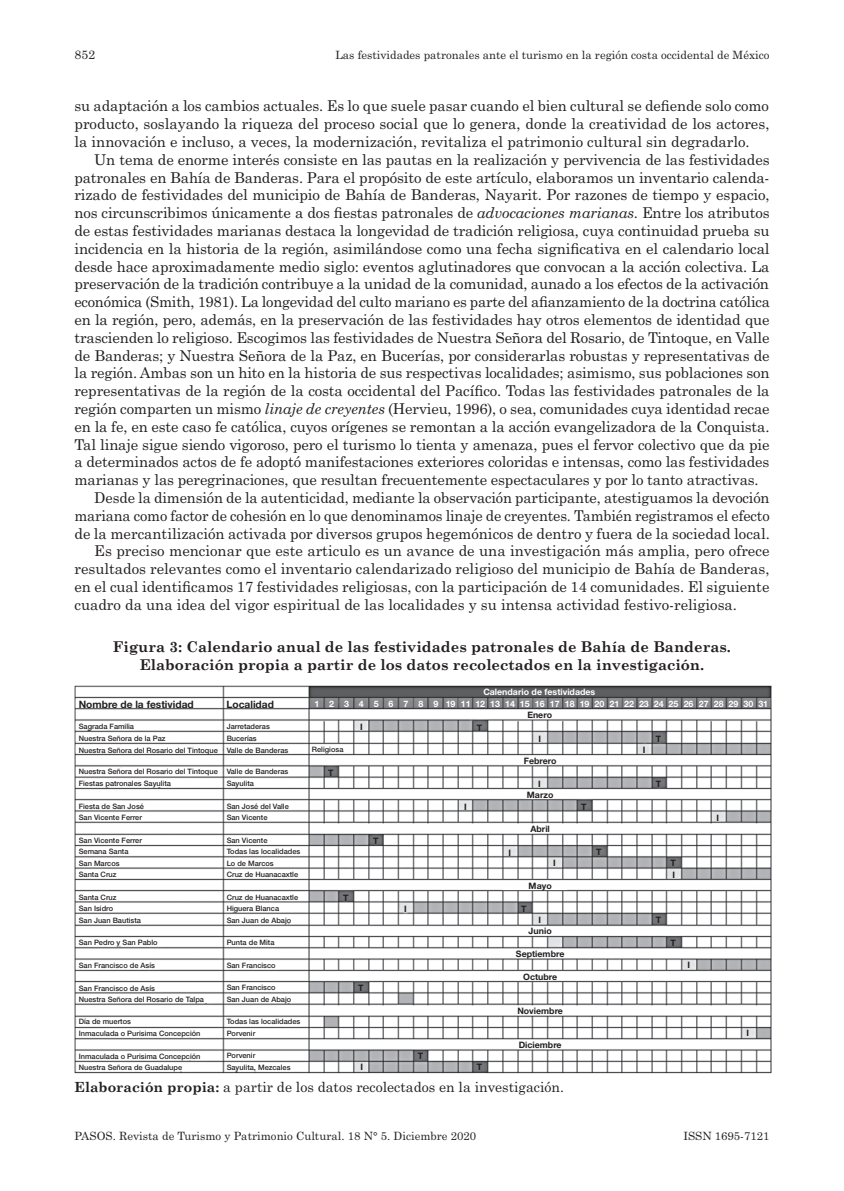
<style>
.page{position:relative;width:844px;height:1191px;background:#fff}
.page>*{position:absolute;margin:0;border:0;box-sizing:border-box;transform-origin:0 0}
.t1{font:14.88px/17.8px "Century Schoolbook";letter-spacing:-.01em;color:#231f20;text-align:justify}
.t2{font:700 14.88px/17.8px "Century Schoolbook";color:#231f20;text-align:center}
.t3{font:14px "Century Schoolbook";color:#231f20}
.t4{font:12.25px "Century Schoolbook";color:#231f20}
.t5{font:11.38px "Century Schoolbook";color:#231f20}
.t6{font:700 10.15px "Helvetica Neue";color:#231f20}
.t7{font:700 8.92px "Helvetica Neue";color:#231f20}
.t8{font:700 8.92px "Helvetica Neue";color:#fff}
.t9{font:500 7.35px/11.9px "Helvetica Neue";color:#231f20}
.s1{font-style:italic}
.s2{font-weight:700}
</style>
<div class="page">
<img style="left:74px;top:685px;width:697px;height:389px">
<p class="t4" style="left:74px;top:47px;width:22px">852</p>
<p class="t5" style="left:335px;top:48px;width:435px">Las festividades patronales ante el turismo en la región costa occidental de México</p>
<p class="t1" style="left:74px;top:97px;width:696px">su adaptación a los cambios actuales. Es lo que suele pasar cuando el bien cultural se defiende solo como producto, soslayando la riqueza del proceso social que lo genera, donde la creatividad de los actores, la innovación e incluso, a veces, la modernización, revitaliza el patrimonio cultural sin degradarlo.</p>
<p class="t1" style="left:94px;top:150px;width:676px">Un tema de enorme interés consiste en las pautas en la realización y pervivencia de las festividades</p>
<p class="t1" style="left:74px;top:168px;width:696px">patronales en Bahía de Banderas. Para el propósito de este artículo, elaboramos un inventario calenda‑</p>
<p class="t1" style="left:74px;top:186px;width:696px">rizado de festividades del municipio de Bahía de Banderas, Nayarit. Por razones de tiempo y espacio,</p>
<p class="t1" style="left:74px;top:203px;width:696px">nos circunscribimos únicamente a dos fiestas patronales de <span class="s1">advocaciones marianas</span>. Entre los atributos</p>
<p class="t1" style="left:74px;top:221px;width:696px">de estas festividades marianas destaca la longevidad de tradición religiosa, cuya continuidad prueba su</p>
<p class="t1" style="left:74px;top:239px;width:696px">incidencia en la historia de la región, asimilándose como una fecha significativa en el calendario local</p>
<p class="t1" style="left:74px;top:257px;width:696px">desde hace aproximadamente medio siglo: eventos aglutinadores que convocan a la acción colectiva. La</p>
<p class="t1" style="left:74px;top:275px;width:695px">preservación de la tradición contribuye a la unidad de la comunidad, aunado a los efectos de la activación</p>
<p class="t1" style="left:74px;top:292px;width:696px">económica (Smith, 1981). La longevidad del culto mariano es parte del afianzamiento de la doctrina católica</p>
<p class="t1" style="left:74px;top:310px;width:696px">en la región, pero, además, en la preservación de las festividades hay otros elementos de identidad que</p>
<p class="t1" style="left:74px;top:328px;width:696px">trascienden lo religioso. Escogimos las festividades de Nuestra Señora del Rosario, de Tintoque, en Valle</p>
<p class="t1" style="left:74px;top:346px;width:696px">de Banderas; y Nuestra Señora de la Paz, en Bucerías, por considerarlas robustas y representativas de</p>
<p class="t1" style="left:74px;top:364px;width:696px">la región. Ambas son un hito en la historia de sus respectivas localidades; asimismo, sus poblaciones son</p>
<p class="t1" style="left:74px;top:381px;width:696px">representativas de la región de la costa occidental del Pacífico. Todas las festividades patronales de la</p>
<p class="t1" style="left:74px;top:399px;width:696px">región comparten un mismo <span class="s1">linaje de creyentes</span> (Hervieu, 1996), o sea, comunidades cuya identidad recae</p>
<p class="t1" style="left:74px;top:417px;width:696px">en la fe, en este caso fe católica, cuyos orígenes se remontan a la acción evangelizadora de la Conquista.</p>
<p class="t1" style="left:74px;top:435px;width:696px">Tal linaje sigue siendo vigoroso, pero el turismo lo tienta y amenaza, pues el fervor colectivo que da pie</p>
<p class="t1" style="left:74px;top:453px;width:696px">a determinados actos de fe adoptó manifestaciones exteriores coloridas e intensas, como las festividades</p>
<p class="t1" style="left:74px;top:470px;width:685px">marianas y las peregrinaciones, que resultan frecuentemente espectaculares y por lo tanto atractivas.</p>
<p class="t1" style="left:94px;top:488px;width:676px">Desde la dimensión de la autenticidad, mediante la observación participante, atestiguamos la devoción</p>
<p class="t1" style="left:74px;top:506px;width:696px">mariana como factor de cohesión en lo que denominamos linaje de creyentes. También registramos el efecto</p>
<p class="t1" style="left:74px;top:524px;width:696px">de la mercantilización activada por diversos grupos hegemónicos de dentro y fuera de la sociedad local.</p>
<p class="t1" style="left:94px;top:542px;width:676px">Es preciso mencionar que este articulo es un avance de una investigación más amplia, pero ofrece</p>
<p class="t1" style="left:74px;top:559px;width:696px">resultados relevantes como el inventario calendarizado religioso del municipio de Bahía de Banderas,</p>
<p class="t1" style="left:74px;top:577px;width:696px">en el cual identificamos 17 festividades religiosas, con la participación de 14 comunidades. El siguiente</p>
<p class="t1" style="left:74px;top:595px;width:664px">cuadro da una idea del vigor espiritual de las localidades y su intensa actividad festivo-religiosa.</p>
<p class="t2" style="left:113px;top:637px;width:619px">Figura 3: Calendario anual de las festividades patronales de Bahía de Banderas.<br>Elaboración propia a partir de los datos recolectados en la investigación.</p>
<p class="t6" style="left:79px;top:697px;width:116px">Nombre de la festividad</p>
<p class="t9" style="left:79px;top:720px;width:141px">Sagrada Familia<br>Nuestra Señora de la Paz<br>Nuestra Señora del Rosario del Tintoque</p>
<p class="t9" style="left:79px;top:765px;width:141px">Nuestra Señora del Rosario del Tintoque<br>Fiestas patronales Sayulita</p>
<p class="t9" style="left:79px;top:800px;width:67px">Fiesta de San José<br>San Vicente Ferrer</p>
<p class="t8" style="left:483px;top:686px;width:113px">Calendario de festividades</p>
<p class="t6" style="left:226px;top:697px;width:49px">Localidad</p>
<p class="t9" style="left:227px;top:720px;width:63px">Jarretaderas<br>Bucerías<br>Valle de Banderas</p>
<p class="t9" style="left:227px;top:765px;width:63px">Valle de Banderas<br>Sayulita</p>
<p class="t9" style="left:227px;top:800px;width:64px">San José del Valle<br>San Vicente</p>
<p class="t9" style="left:227px;top:834px;width:75px">San Vicente<br>Todas las localidades<br>Lo de Marcos<br>Cruz de Huanacaxtle</p>
<p class="t9" style="left:227px;top:891px;width:73px">Cruz de Huanacaxtle<br>Higuera Blanca<br>San Juan de Abajo</p>
<p class="t9" style="left:227px;top:936px;width:49px">Punta de Mita</p>
<p class="t9" style="left:227px;top:959px;width:50px">San Francisco</p>
<p class="t9" style="left:227px;top:981px;width:66px">San Francisco<br>San Juan de Abajo</p>
<p class="t9" style="left:227px;top:1015px;width:75px">Todas las localidades<br>Porvenir</p>
<p class="t9" style="left:227px;top:1049px;width:65px">Porvenir<br>Sayulita, Mezcales</p>
<p class="t8" style="left:314px;top:699px;width:455px">1 2 3 4 5 6 7 8 9 19111213141516171819202122232425262728293031</p>
<p class="t7" style="left:527px;top:710px;width:26px">Enero</p>
<p class="t7" style="left:523px;top:755px;width:34px">Febrero</p>
<p class="t7" style="left:526px;top:789px;width:28px">Marzo</p>
<p class="t7" style="left:530px;top:823px;width:21px">Abril</p>
<p class="t7" style="left:360px;top:721px;width:4px">I</p>
<p class="t7" style="left:477px;top:722px;width:7px">T</p>
<p class="t7" style="left:538px;top:733px;width:4px">I</p>
<p class="t7" style="left:538px;top:778px;width:4px">I</p>
<p class="t7" style="left:655px;top:733px;width:7px">T</p>
<p class="t9" style="left:312px;top:743px;width:33px">Religiosa</p>
<p class="t7" style="left:642px;top:744px;width:4px">I</p>
<p class="t7" style="left:328px;top:767px;width:7px">T</p>
<p class="t7" style="left:655px;top:778px;width:7px">T</p>
<p class="t7" style="left:464px;top:801px;width:4px">I</p>
<p class="t7" style="left:581px;top:801px;width:7px">T</p>
<p class="t7" style="left:716px;top:812px;width:4px">I</p>
<p class="t9" style="left:79px;top:834px;width:65px">San Vicente Ferrer<br>Semana Santa<br>San Marcos<br>Santa Cruz</p>
<p class="t9" style="left:79px;top:891px;width:64px">Santa Cruz<br>San Isidro<br>San Juan Bautista</p>
<p class="t9" style="left:79px;top:936px;width:80px">San Pedro y San Pablo</p>
<p class="t9" style="left:79px;top:959px;width:78px">San Francisco de Asís</p>
<p class="t9" style="left:79px;top:982px;width:127px;line-height:11.2px">San Francisco de Asís<br>Nuestra Señora del Rosario de Talpa</p>
<p class="t9" style="left:79px;top:1016px;width:123px;line-height:11.2px">Día de muertos<br>Inmaculada o Purisima Concepción</p>
<p class="t9" style="left:79px;top:1050px;width:123px;line-height:11.2px">Inmaculada o Purisima Concepción<br>Nuestra Señora de Guadalupe</p>
<p class="t7" style="left:373px;top:835px;width:7px">T</p>
<p class="t7" style="left:596px;top:846px;width:7px">T</p>
<p class="t7" style="left:508px;top:847px;width:4px">I</p>
<p class="t7" style="left:670px;top:857px;width:7px">T</p>
<p class="t7" style="left:553px;top:857px;width:4px">I</p>
<p class="t7" style="left:672px;top:869px;width:4px">I</p>
<p class="t7" style="left:528px;top:880px;width:25px">Mayo</p>
<p class="t7" style="left:528px;top:925px;width:25px">Junio</p>
<p class="t7" style="left:343px;top:892px;width:7px">T</p>
<p class="t7" style="left:521px;top:903px;width:7px">T</p>
<p class="t7" style="left:404px;top:903px;width:4px">I</p>
<p class="t7" style="left:655px;top:914px;width:7px">T</p>
<p class="t7" style="left:538px;top:914px;width:4px">I</p>
<p class="t7" style="left:670px;top:937px;width:7px">T</p>
<p class="t7" style="left:516px;top:948px;width:50px">Septiembre</p>
<p class="t7" style="left:687px;top:959px;width:4px">I</p>
<p class="t7" style="left:523px;top:971px;width:36px">Octubre</p>
<p class="t7" style="left:358px;top:982px;width:7px">T</p>
<p class="t7" style="left:517px;top:1005px;width:47px">Noviembre</p>
<p class="t7" style="left:746px;top:1027px;width:4px">I</p>
<p class="t7" style="left:518px;top:1038px;width:45px">Diciembre</p>
<p class="t7" style="left:417px;top:1050px;width:7px">T</p>
<p class="t7" style="left:477px;top:1061px;width:7px">T</p>
<p class="t7" style="left:360px;top:1061px;width:4px">I</p>
<p class="t3" style="left:74px;top:1078px;width:491px"><span class="s2">Elaboración propia:</span> a partir de los datos recolectados en la investigación.</p>
<p class="t5" style="left:74px;top:1128px;width:403px">PASOS. Revista de Turismo y Patrimonio Cultural. 18 N° 5. Diciembre 2020</p>
<p class="t5" style="left:683px;top:1128px;width:88px">ISSN 1695-7121</p>
</div>
